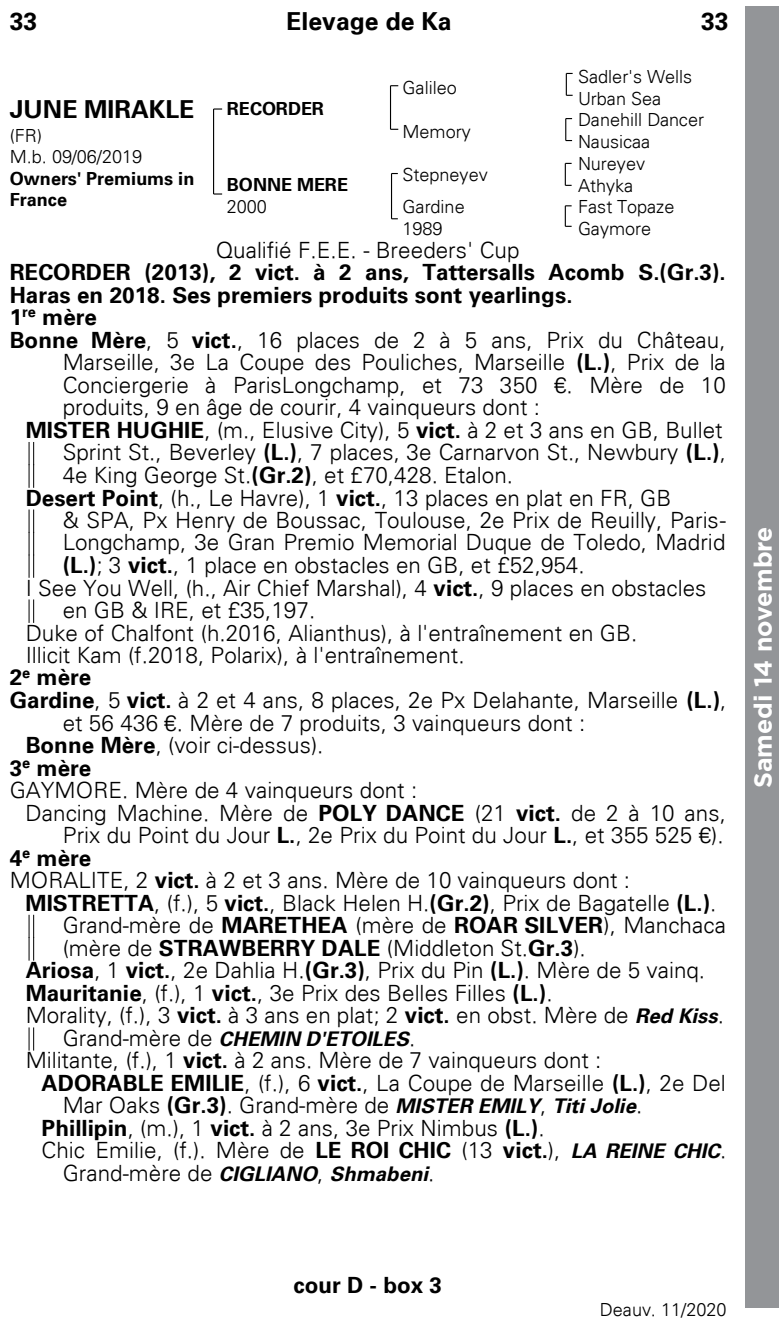
<style>
.page{position:relative;width:779px;height:1321px;background:#fff}
.page>*{position:absolute;margin:0;border:0;box-sizing:border-box;transform-origin:0 0}
.t1{font:700 24.75px "Univers 65";color:#000}
.t2{font:700 24.75px "Gotham";color:#fff}
.t3{font:300 22.5px "Univers 45";color:#000}
.t4{font:700 22.5px/22.5px "Univers 65";color:#000}
.t5{font:italic 700 20.25px "Univers 65";color:#000}
.t6{font:300 18px/21.8px "Univers 45";letter-spacing:-.005em;color:#000}
.t7{font:700 18px/21.4px "Univers 65";color:#000}
.s1{font-family:"Univers 65";font-weight:700}
.s2{font-family:"Univers 65";font-weight:700;font-style:italic;font-size:20.25px}
.s3{font-family:"Univers 45";font-weight:300;font-style:normal;font-size:22.5px}
</style>
<div class="page">
<div style="left:745px;top:6px;width:33px;height:1301px;background:#939598"></div>
<svg style="left:29px;top:442px;width:5px;height:45px"></svg>
<svg style="left:29px;top:510px;width:5px;height:67px"></svg>
<svg style="left:29px;top:600px;width:5px;height:22px"></svg>
<svg style="left:29px;top:915px;width:5px;height:45px"></svg>
<svg style="left:29px;top:1027px;width:5px;height:22px"></svg>
<svg style="left:213px;top:108px;width:9px;height:2px"></svg>
<hr style="left:213px;top:109px;width:1px;height:85px;background:#000">
<hr style="left:390px;top:86px;width:1px;height:43px;background:#000">
<hr style="left:391px;top:173px;width:1px;height:46px;background:#000">
<svg style="left:564px;top:205px;width:7px;height:22px"></svg>
<svg style="left:565px;top:118px;width:6px;height:23px"></svg>
<svg style="left:564px;top:163px;width:7px;height:23px"></svg>
<svg style="left:565px;top:73px;width:7px;height:23px"></svg>
<p class="t1" style="left:10px;top:7px;width:29px">33</p>
<p class="t1" style="left:286px;top:7px;width:167px">Elevage de Ka</p>
<p class="t1" style="left:700px;top:7px;width:29px">33</p>
<p class="t6" style="left:402px;top:77px;width:56px">Galileo</p>
<p class="t6" style="left:577px;top:66px;width:116px">Sadler's Wells<br>Urban Sea</p>
<p class="t6" style="left:402px;top:120px;width:70px">Memory</p>
<p class="t6" style="left:577px;top:109px;width:128px">Danehill Dancer<br>Nausicaa</p>
<p class="t1" style="left:10px;top:95px;width:186px">JUNE MIRAKLE</p>
<p class="t6" style="left:10px;top:124px;width:134px">(FR)<br>M.b. 09/06/2019</p>
<p class="t7" style="left:10px;top:168px;width:186px">Owners' Premiums in<br>France</p>
<p class="t7" style="left:227px;top:98px;width:99px">RECORDER</p>
<p class="t6" style="left:402px;top:164px;width:87px">Stepneyev</p>
<p class="t6" style="left:577px;top:153px;width:69px">Nureyev<br>Athyka</p>
<p class="t6" style="left:402px;top:196px;width:64px">Gardine<br>1989</p>
<p class="t6" style="left:577px;top:196px;width:98px">Fast Topaze<br>Gaymore</p>
<p class="t3" style="left:215px;top:236px;width:305px">Qualifié F.E.E. - Breeders' Cup</p>
<p class="t4" style="left:10px;top:261px;width:717px">RECORDER (2013), 2 vict. à 2 ans, Tattersalls Acomb S.(Gr.3).<br>Haras en 2018. Ses premiers produits sont yearlings.<br>1<sup>re</sup> mère</p>
<p class="t3" style="left:10px;top:326px;width:717px"><span class="s1">Bonne Mère</span>, 5 <span class="s1">vict.</span>, 16 places de 2 à 5 ans, Prix du Château,</p>
<p class="t3" style="left:63px;top:349px;width:664px">Marseille, 3e La Coupe des Pouliches, Marseille <span class="s1">(L.)</span>, Prix de la</p>
<p class="t3" style="left:63px;top:371px;width:664px">Conciergerie à ParisLongchamp, et 73 350 €. Mère de 10</p>
<p class="t3" style="left:63px;top:394px;width:478px">produits, 9 en âge de courir, 4 vainqueurs dont :</p>
<p class="t3" style="left:26px;top:416px;width:698px"><span class="s1">MISTER HUGHIE</span>, (m., Elusive City), 5 <span class="s1">vict.</span> à 2 et 3 ans en GB, Bullet</p>
<p class="t3" style="left:63px;top:439px;width:664px">Sprint St., Beverley <span class="s1">(L.)</span>, 7 places, 3e Carnarvon St., Newbury <span class="s1">(L.)</span>,</p>
<p class="t3" style="left:63px;top:461px;width:451px">4e King George St.<span class="s1">(Gr.2)</span>, et £70,428. Etalon.</p>
<p class="t3" style="left:26px;top:484px;width:647px"><span class="s1">Desert Point</span>, (h., Le Havre), 1 <span class="s1">vict.</span>, 13 places en plat en FR, GB</p>
<p class="t3" style="left:63px;top:506px;width:664px">&amp; SPA, Px Henry de Boussac, Toulouse, 2e Prix de Reuilly, Paris-</p>
<p class="t3" style="left:63px;top:529px;width:664px">Longchamp, 3e Gran Premio Memorial Duque de Toledo, Madrid</p>
<p class="t3" style="left:63px;top:551px;width:523px"><span class="s1">(L.)</span>; 3 <span class="s1">vict.</span>, 1 place en obstacles en GB, et £52,954.</p>
<p class="t3" style="left:26px;top:574px;width:682px">I See You Well, (h., Air Chief Marshal), 4 <span class="s1">vict.</span>, 9 places en obstacles</p>
<p class="t3" style="left:63px;top:596px;width:254px">en GB &amp; IRE, et £35,197.</p>
<p class="t3" style="left:26px;top:619px;width:612px">Duke of Chalfont (h.2016, Alianthus), à l'entraînement en GB.</p>
<p class="t3" style="left:26px;top:641px;width:440px">Illicit Kam (f.2018, Polarix), à l'entraînement.</p>
<p class="t4" style="left:10px;top:666px;width:83px">2<sup>e</sup> mère</p>
<p class="t3" style="left:10px;top:686px;width:717px"><span class="s1">Gardine</span>, 5 <span class="s1">vict.</span> à 2 et 4 ans, 8 places, 2e Px Delahante, Marseille <span class="s1">(L.)</span>,</p>
<p class="t3" style="left:63px;top:709px;width:523px">et 56 436 €. Mère de 7 produits, 3 vainqueurs dont :</p>
<p class="t3" style="left:26px;top:731px;width:299px"><span class="s1">Bonne Mère</span>, (voir ci-dessus).</p>
<p class="t4" style="left:10px;top:756px;width:83px">3<sup>e</sup> mère</p>
<p class="t3" style="left:10px;top:776px;width:409px">GAYMORE. Mère de 4 vainqueurs dont :</p>
<p class="t3" style="left:26px;top:799px;width:701px">Dancing Machine. Mère de <span class="s1">POLY DANCE</span> (21 <span class="s1">vict.</span> de 2 à 10 ans,</p>
<p class="t3" style="left:63px;top:821px;width:661px">Prix du Point du Jour <span class="s1">L.</span>, 2e Prix du Point du Jour <span class="s1">L.</span>, et 355 525 €).</p>
<p class="t4" style="left:10px;top:846px;width:83px">4<sup>e</sup> mère</p>
<p class="t3" style="left:10px;top:866px;width:621px">MORALITE, 2 <span class="s1">vict.</span> à 2 et 3 ans. Mère de 10 vainqueurs dont :</p>
<p class="t3" style="left:26px;top:889px;width:692px"><span class="s1">MISTRETTA</span>, (f.), 5 <span class="s1">vict.</span>, Black Helen H.<span class="s1">(Gr.2)</span>, Prix de Bagatelle <span class="s1">(L.)</span>.</p>
<p class="t3" style="left:63px;top:911px;width:664px">Grand-mère de <span class="s1">MARETHEA</span> (mère de <span class="s1">ROAR SILVER</span>), Manchaca</p>
<p class="t3" style="left:63px;top:934px;width:524px">(mère de <span class="s1">STRAWBERRY DALE</span> (Middleton St.<span class="s1">Gr.3</span>).</p>
<p class="t3" style="left:26px;top:956px;width:680px"><span class="s1">Ariosa</span>, 1 <span class="s1">vict.</span>, 2e Dahlia H.<span class="s1">(Gr.3)</span>, Prix du Pin <span class="s1">(L.)</span>. Mère de 5 vainq.</p>
<p class="t3" style="left:26px;top:979px;width:528px"><span class="s1">Mauritanie</span>, (f.), 1 <span class="s1">vict.</span>, 3e Prix des Belles Filles <span class="s1">(L.)</span>.</p>
<p class="t3" style="left:26px;top:1001px;width:699px">Morality, (f.), 3 <span class="s1">vict.</span> à 3 ans en plat; 2 <span class="s1">vict.</span> en obst. Mère de <span class="s2">Red Kiss</span>.</p>
<p class="t5" style="left:63px;top:1026px;width:354px"><span class="s3">Grand-mère de</span> CHEMIN D'ETOILES<span class="s3">.</span></p>
<p class="t3" style="left:26px;top:1046px;width:577px">Militante, (f.), 1 <span class="s1">vict.</span> à 2 ans. Mère de 7 vainqueurs dont :</p>
<p class="t3" style="left:42px;top:1069px;width:685px"><span class="s1">ADORABLE EMILIE</span>, (f.), 6 <span class="s1">vict.</span>, La Coupe de Marseille <span class="s1">(L.)</span>, 2e Del</p>
<p class="t3" style="left:63px;top:1091px;width:581px">Mar Oaks <span class="s1">(Gr.3)</span>. Grand-mère de <span class="s2">MISTER EMILY</span>, <span class="s2">Titi Jolie</span>.</p>
<p class="t3" style="left:42px;top:1114px;width:504px"><span class="s1">Phillipin</span>, (m.), 1 <span class="s1">vict.</span> à 2 ans, 3e Prix Nimbus <span class="s1">(L.)</span>.</p>
<p class="t3" style="left:42px;top:1136px;width:686px">Chic Emilie, (f.). Mère de <span class="s1">LE ROI CHIC</span> (13 <span class="s1">vict.</span>), <span class="s2">LA REINE CHIC</span>.</p>
<p class="t5" style="left:63px;top:1161px;width:373px"><span class="s3">Grand-mère de</span> CIGLIANO<span class="s3">,</span> Shmabeni<span class="s3">.</span></p>
<p class="t7" style="left:227px;top:174px;width:123px">BONNE MERE</p>
<p class="t6" style="left:227px;top:196px;width:42px">2000</p>
<p class="t2" style="left:746px;top:788px;width:263px;rotate:-90deg">Samedi 14 novembre</p>
<p class="t4" style="left:293px;top:1274px;width:150px">cour D - box 3</p>
<p class="t6" style="left:599px;top:1298px;width:128px">Deauv. 11/2020</p>
</div>
